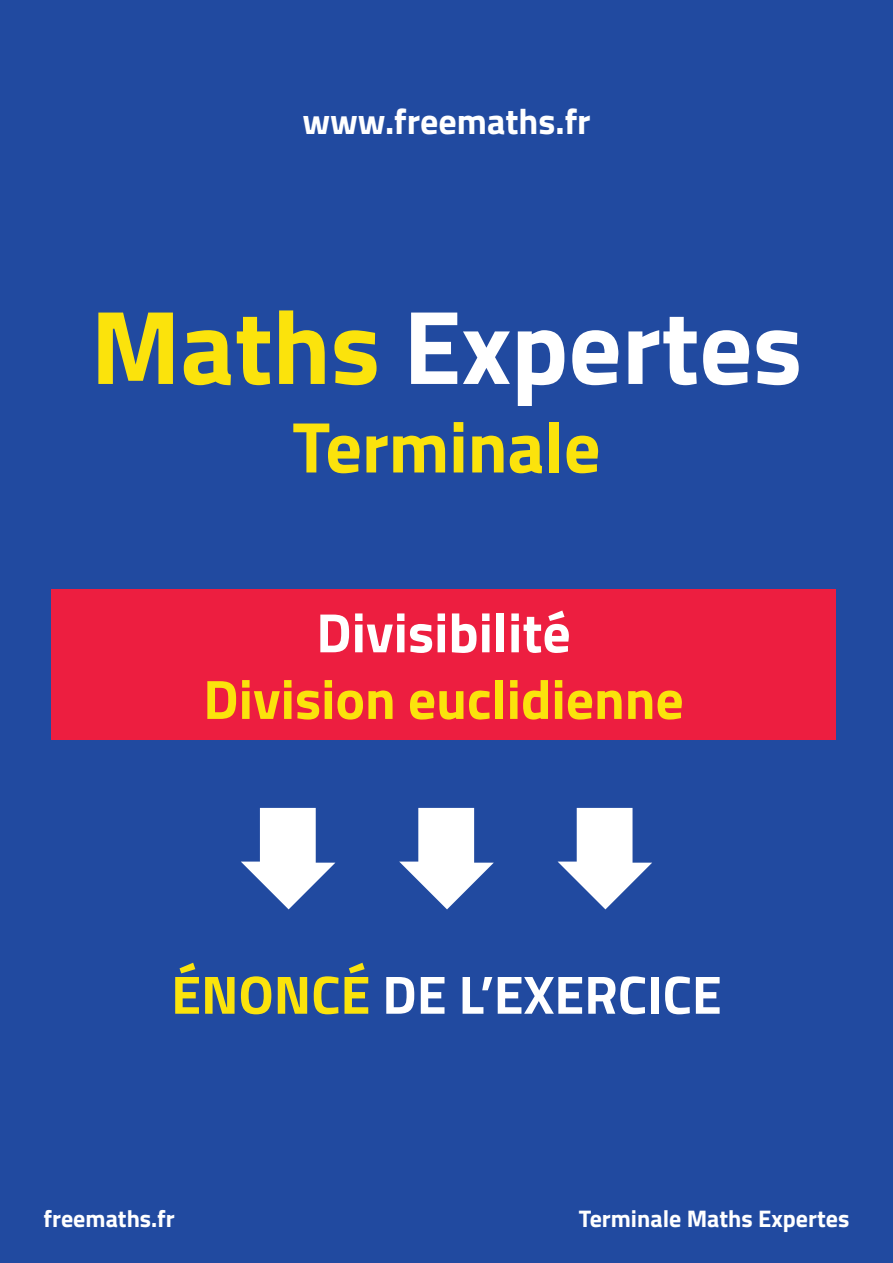
<style>
.page{position:relative;width:893px;height:1263px;background:#214aa0}
.page>*{position:absolute;margin:0;border:0;box-sizing:border-box;transform-origin:0 0}
.t1{font:700 105px "Titillium";color:#fff}
.t2{font:700 72px "Titillium";color:#fbe30c}
.t3{font:700 55.5px "Titillium";color:#fbe30c}
.t4{font:700 55.5px "Titillium";color:#fff}
.t5{font:700 54px "Titillium";color:#fff}
.t6{font:700 36px "Titillium";color:#fff}
.t7{font:700 24px "Titillium";color:#fff}
.s1{color:#fbe30c}
</style>
<div class="page">
<svg style="left:241px;top:808px;width:94px;height:101px"></svg>
<svg style="left:399px;top:808px;width:95px;height:101px"></svg>
<svg style="left:558px;top:808px;width:94px;height:101px"></svg>
<div style="left:51px;top:589px;width:785px;height:151px;background:#ed1e40"></div>
<h3 class="t6" style="left:302px;top:94px;width:290px">www.freemaths.fr</h3>
<h1 class="t1" style="left:91px;top:267px;width:713px"><span class="s1">Maths</span> Expertes</h1>
<h2 class="t2" style="left:292px;top:392px;width:310px">Terminale</h2>
<p class="t4" style="left:316px;top:590px;width:256px">Divisibilité</p>
<p class="t3" style="left:203px;top:657px;width:482px">Division euclidienne</p>
<h3 class="t5" style="left:171px;top:953px;width:552px"><span class="s1">ÉNONCÉ</span> DE L’EXERCICE</h3>
<p class="t7" style="left:44px;top:1200px;width:133px">freemaths.fr</p>
<p class="t7" style="left:579px;top:1200px;width:272px">Terminale Maths Expertes</p>
</div>
